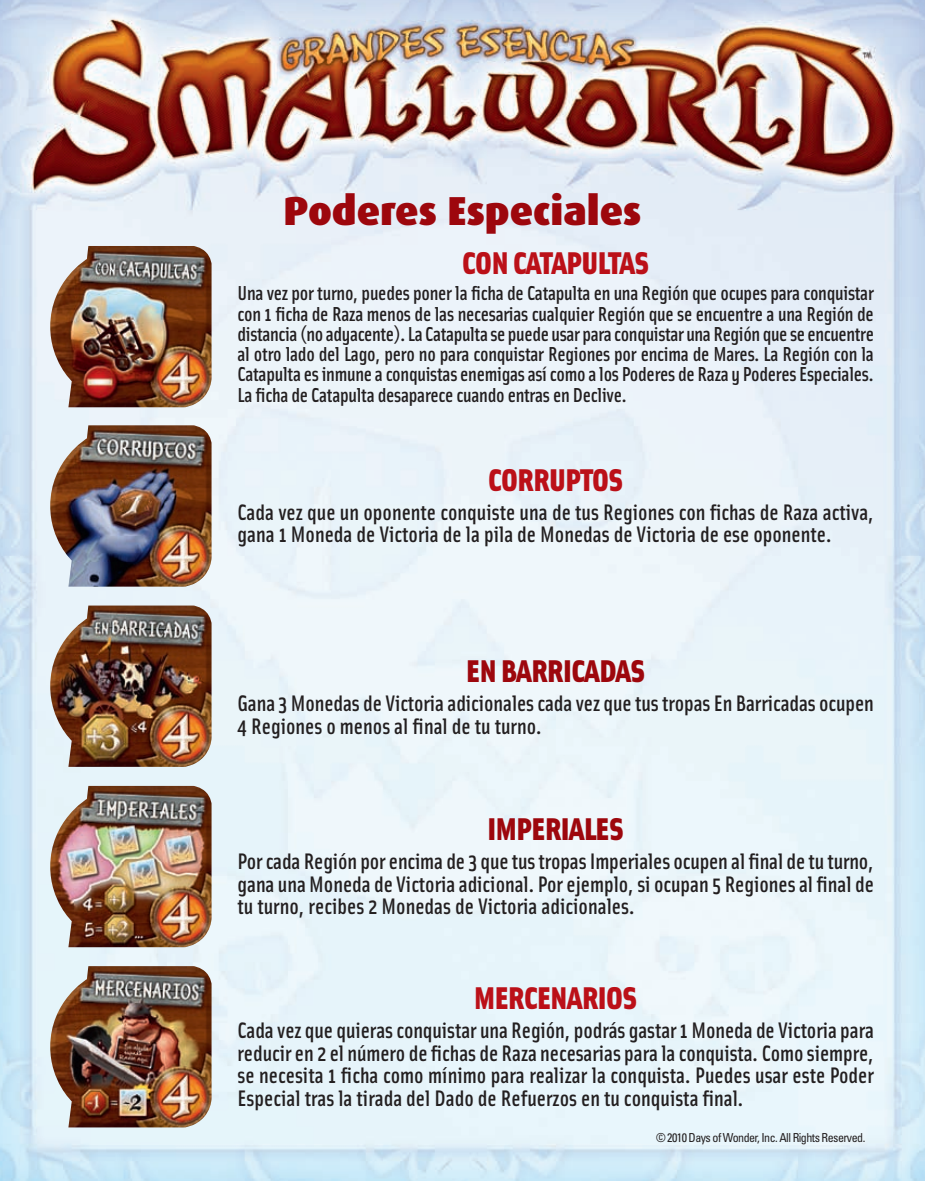
<style>
.page{position:relative;width:925px;height:1181px;background:#fff}
.page>*{position:absolute;margin:0;border:0;box-sizing:border-box;transform-origin:0 0}
.t1{font:900 40.5px "Dax";color:#9d070d}
.t2{font:900 31.5px "Solex";letter-spacing:-.015em;color:#bb1018}
.t3{font:900 31.5px "Solex";letter-spacing:-.015em;color:#9d070d}
.t4{font:500 22.5px/22.5px "Solex";color:#231f20}
.t5{font:500 20.25px/20.2px "Solex";letter-spacing:-.015em;color:#231f20;text-align:justify}
.t6{font:condensed 12.38px "Univers";letter-spacing:-.045em;color:#231f20}
</style>
<div class="page">
<img style="left:0;top:0;width:925px;height:1181px">
<img style="left:50px;top:246px;width:162px;height:161px">
<img style="left:50px;top:425px;width:162px;height:162px">
<img style="left:50px;top:606px;width:162px;height:161px">
<img style="left:50px;top:786px;width:162px;height:161px">
<img style="left:50px;top:966px;width:162px;height:161px">
<h1 class="t1" style="left:283px;top:194px;width:359px">Poderes Especiales</h1>
<h2 class="t2" style="left:462px;top:252px;width:188px">CON CATAPULTAS</h2>
<p class="t5" style="left:237px;top:285px;width:638px">Una vez por turno, puedes poner la ficha de Catapulta en una Región que ocupes para conquistar con 1 ficha de Raza menos de las necesarias cualquier Región que se encuentre a una Región de distancia (no adyacente). La Catapulta se puede usar para conquistar una Región que se encuentre al otro lado del Lago, pero no para conquistar Regiones por encima de Mares. La Región con la Catapulta es inmune a conquistas enemigas así como a los Poderes de Raza y Poderes Especiales.<br>La ficha de Catapulta desaparece cuando entras en Declive.</p>
<h2 class="t2" style="left:488px;top:469px;width:137px">CORRUPTOS</h2>
<p class="t4" style="left:237px;top:503px;width:638px">Cada vez que un oponente conquiste una de tus Regiones con fichas de Raza activa, gana 1 Moneda de Victoria de la pila de Monedas de Victoria de ese oponente.</p>
<h2 class="t3" style="left:466px;top:661px;width:181px">EN BARRICADAS</h2>
<p class="t4" style="left:237px;top:695px;width:638px">Gana 3 Monedas de Victoria adicionales cada vez que tus tropas En Barricadas ocupen<br>4 Regiones o menos al final de tu turno.</p>
<h2 class="t3" style="left:487px;top:819px;width:138px">IMPERIALES</h2>
<p class="t4" style="left:237px;top:852px;width:638px;text-align:justify">Por cada Región por encima de 3 que tus tropas Imperiales ocupen al final de tu turno, gana una Moneda de Victoria adicional. Por ejemplo, si ocupan 5 Regiones al final de tu turno, recibes 2 Monedas de Victoria adicionales.</p>
<h2 class="t2" style="left:474px;top:988px;width:165px">MERCENARIOS</h2>
<p class="t4" style="left:237px;top:1021px;width:638px;text-align:justify">Cada vez que quieras conquistar una Región, podrás gastar 1 Moneda de Victoria para reducir en 2 el número de fichas de Raza necesarias para la conquista. Como siempre, se necesita 1 ficha como mínimo para realizar la conquista. Puedes usar este Poder Especial tras la tirada del Dado de Refuerzos en tu conquista final.</p>
<p class="t6" style="left:656px;top:1133px;width:211px">© 2010 Days of Wonder, Inc. All Rights Reserved.</p>
</div>
